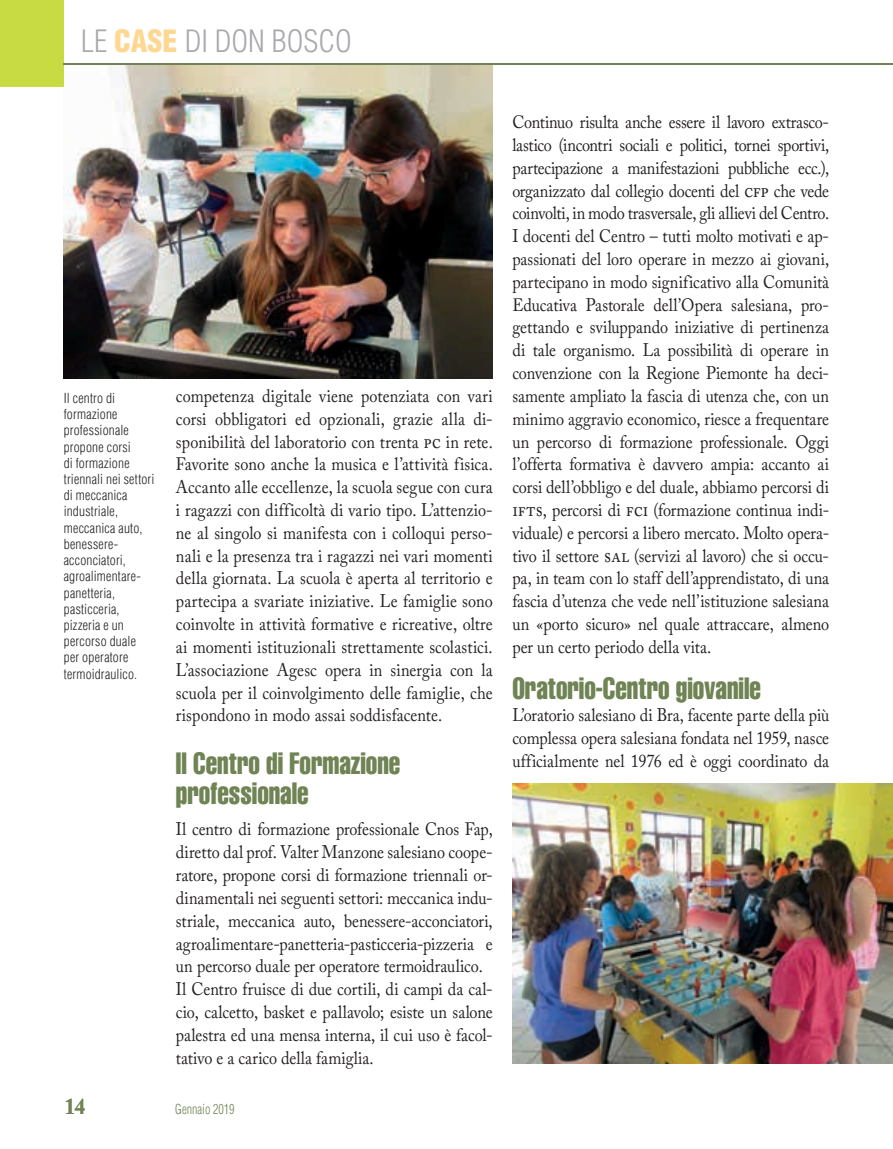
<style>
.page{position:relative;width:893px;height:1149px;background:#fff}
.page>*{position:absolute;margin:0;border:0;box-sizing:border-box;transform-origin:0 0}
.t1{font:extra-condensed 30px/30px "Helvetica";color:#6f8354;scale:.9 1}
.t2{font:300 condensed 30px "Helvetica";color:#a8a9ad}
.t3{font:700 22.5px "Adobe Caslon Pro";color:#6f8354;scale:.9 1}
.t4{font:18px/22.8px "Adobe Caslon Pro";color:#231f20;text-align:justify;scale:.9 1}
.t5{font:300 condensed 13.5px/16.2px "Helvetica";letter-spacing:.015em;color:#231f20}
.t6{font:300 condensed 13.5px "Helvetica";color:#6f8354;scale:.9 1}
.s1{font-weight:900;color:#fed893}
.s2{font-size:19.5px}
</style>
<div class="page">
<img style="left:64px;top:65px;width:429px;height:313px">
<div style="left:0;top:0;width:64px;height:86px;background:#c9db43"></div>
<hr style="left:64px;top:64px;width:829px;height:1px;background:#6f8354">
<img style="left:512px;top:783px;width:381px;height:280px">
<h1 class="t2" style="left:81px;top:23px;width:272px">LE <span class="s1">CASE</span> DI DON BOSCO</h1>
<p class="t5" style="left:64px;top:390px;width:92px">Il centro di formazione professionale propone corsi<br>di formazione triennali nei settori di meccanica industriale, meccanica auto, benessere&shy;acconciatori, agroalimentare&shy;panetteria, pasticceria, pizzeria e un percorso duale per operatore termoidraulico.</p>
<p class="t4" style="left:176px;top:384px;width:354px">competenza digitale viene potenziata con vari corsi obbligatori ed opzionali, grazie alla di&shy;sponibilità del laboratorio con trenta <span class="s2">pc</span> in rete.<br>Favorite sono anche la musica e l’attività fisica.<br>Accanto alle eccellenze, la scuola segue con cura i ragazzi con difficoltà di vario tipo. L’attenzio&shy;ne al singolo si manifesta con i colloqui perso&shy;nali e la presenza tra i ragazzi nei vari momenti della giornata. La scuola è aperta al territorio e partecipa a svariate iniziative. Le famiglie sono coinvolte in attività formative e ricreative, oltre ai momenti istituzionali strettamente scolastici.<br>L’associazione Agesc opera in sinergia con la scuola per il coinvolgimento delle famiglie, che rispondono in modo assai soddisfacente.</p>
<h1 class="t1" style="left:176px;top:747px;width:251px">Il Centro di Formazione professionale</h1>
<p class="t4" style="left:176px;top:817px;width:354px;text-align:left">Il centro di formazione professionale Cnos Fap, diretto dal prof. Valter Manzone salesiano coope&shy;ratore, propone corsi di formazione triennali or&shy;dinamentali nei seguenti settori: meccanica indu&shy;striale, meccanica auto, benessere-acconciatori, agroalimentare-panetteria-pasticceria-pizzeria e un percorso duale per operatore termoidraulico.<br>Il Centro fruisce di due cortili, di campi da cal&shy;cio, calcetto, basket e pallavolo; esiste un salone palestra ed una mensa interna, il cui uso è facol&shy;tativo e a carico della famiglia.</p>
<p class="t3" style="left:65px;top:1092px;width:24px">14</p>
<p class="t6" style="left:175px;top:1100px;width:67px">Gennaio 2019</p>
<p class="t4" style="left:512px;top:110px;width:354px">Continuo risulta anche essere il lavoro extrasco&shy;lastico (incontri sociali e politici, tornei sportivi, partecipazione a manifestazioni pubbliche ecc.), organizzato dal collegio docenti del <span class="s2">cfp</span> che vede coinvolti, in modo trasversale, gli allievi del Centro.<br>I docenti del Centro – tutti molto motivati e ap&shy;passionati del loro operare in mezzo ai giovani, partecipano in modo significativo alla Comunità Educativa Pastorale dell’Opera salesiana, pro&shy;gettando e sviluppando iniziative di pertinenza di tale organismo. La possibilità di operare in convenzione con la Regione Piemonte ha deci&shy;samente ampliato la fascia di utenza che, con un minimo aggravio economico, riesce a frequentare un percorso di formazione professionale. Oggi l’offerta formativa è davvero ampia: accanto ai corsi dell’obbligo e del duale, abbiamo percorsi di <span class="s2">ifts</span>, percorsi di <span class="s2">fci</span> (formazione continua indi&shy;viduale) e percorsi a libero mercato. Molto opera&shy;tivo il settore <span class="s2">sal</span> (servizi al lavoro) che si occu&shy;pa, in team con lo staff dell’apprendistato, di una fascia d’utenza che vede nell’istituzione salesiana un «porto sicuro» nel quale attraccare, almeno per un certo periodo della vita.</p>
<h1 class="t1" style="left:512px;top:672px;width:278px">Oratorio-Centro giovanile</h1>
<p class="t4" style="left:512px;top:703px;width:354px">L’oratorio salesiano di Bra, facente parte della più complessa opera salesiana fondata nel 1959, nasce ufficialmente nel 1976 ed è oggi coordinato da</p>
</div>
